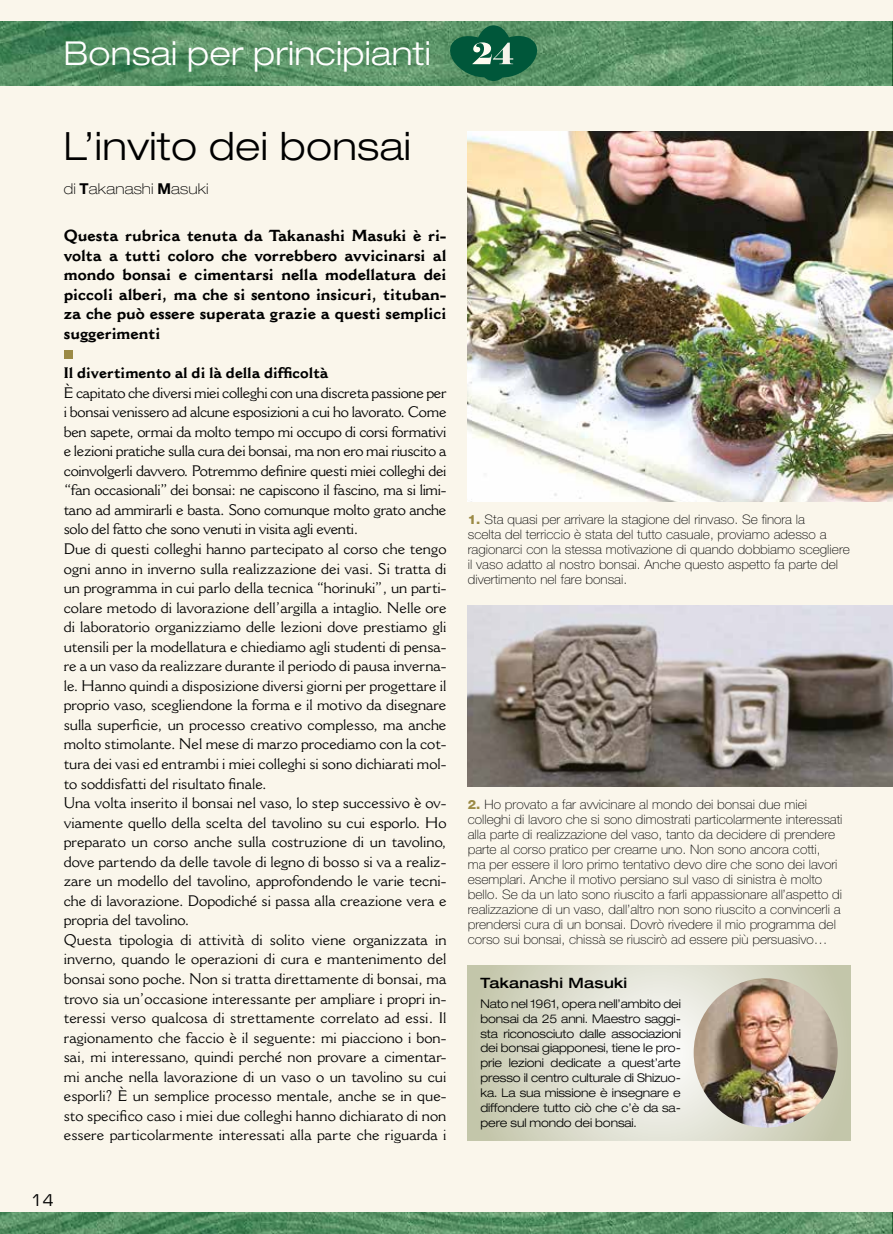
<style>
.page{position:relative;width:893px;height:1234px;background:#fff}
.page>*{position:absolute;margin:0;border:0;box-sizing:border-box;transform-origin:0 0}
.t1{font:300 expanded 39px "Helvetica Neue LT Std";letter-spacing:.01em;color:#000}
.t2{font:300 expanded 33px "Helvetica Neue LT Std";letter-spacing:.01em;color:#fff}
.t3{font:29.4px "Elephant";color:#fff}
.t4{font:700 15.75px/19.5px "Cantoria MT Std";color:#000;text-align:justify}
.t5{font:15.75px "Eurostile LT Std";color:#000}
.t6{font:15px/19.5px "Cantoria MT Std";color:#000}
.t7{font:700 15px "Cantoria MT Std";color:#000}
.t8{font:100 expanded 15px "Helvetica Neue LT Std";letter-spacing:.01em;color:#000}
.t9{font:500 expanded 14.25px "Helvetica Neue LT Std";letter-spacing:.02em;color:#000}
.t10{font:100 13.05px/15px "Helvetica Neue LT Std";color:#000;scale:1.05 1}
.t11{font:300 expanded 12px/15px "Helvetica Neue LT Std";letter-spacing:-.01em;color:#000;text-align:justify}
.s1{font-weight:700;font-stretch:normal}
.s2{font-weight:800;font-size:12.75px;color:#9b8a45}
</style>
<div class="page">
<div style="left:0;top:0;width:893px;height:1233px;background:#faf6eb"></div>
<img style="left:0;top:21px;width:893px;height:64px">
<img style="left:0;top:1212px;width:892px;height:21px">
<svg style="left:892px;top:1212px;width:1px;height:21px"></svg>
<svg style="left:447px;top:25px;width:93px;height:56px;background:#206c49"></svg>
<div style="left:64px;top:350px;width:8px;height:8px;background:#9b8a45"></div>
<svg style="left:468px;top:965px;width:382px;height:175px"></svg>
<img style="left:694px;top:978px;width:144px;height:149px">
<img style="left:468px;top:132px;width:425px;height:369px">
<img style="left:468px;top:605px;width:425px;height:181px">
<h2 class="t2" style="left:64px;top:33px;width:369px">Bonsai per principianti</h2>
<h3 class="t3" style="left:472px;top:35px;width:44px">24</h3>
<h1 class="t1" style="left:64px;top:122px;width:349px">L’invito dei bonsai</h1>
<p class="t8" style="left:64px;top:180px;width:146px">di <span class="s1">T</span>akanashi <span class="s1">M</span>asuki</p>
<p class="t4" style="left:64px;top:226px;width:384px">Questa rubrica tenuta da Takanashi Masuki è ri&shy;volta a tutti coloro che vorrebbero avvicinarsi al mondo bonsai e cimentarsi nella modellatura dei piccoli alberi, ma che si sentono insicuri, tituban&shy;za che può essere superata grazie a questi semplici suggerimenti</p>
<p class="t7" style="left:64px;top:364px;width:266px">Il divertimento al di là della difficoltà</p>
<p class="t6" style="left:64px;top:382px;width:384px">È capitato che diversi miei colleghi con una discreta passione per i bonsai venissero ad alcune esposizioni a cui ho lavorato. Come ben sapete, ormai da molto tempo mi occupo di corsi formativi e lezioni pratiche sulla cura dei bonsai, ma non ero mai riuscito a coinvolgerli davvero. Potremmo definire questi miei colleghi dei “fan occasionali” dei bonsai: ne capiscono il fascino, ma si limi&shy;tano ad ammirarli e basta. Sono comunque molto grato anche solo del fatto che sono venuti in visita agli eventi.<br>Due di questi colleghi hanno partecipato al corso che tengo ogni anno in inverno sulla realizzazione dei vasi. Si tratta di un programma in cui parlo della tecnica “horinuki”, un parti&shy;colare metodo di lavorazione dell’argilla a intaglio. Nelle ore di laboratorio organizziamo delle lezioni dove prestiamo gli utensili per la modellatura e chiediamo agli studenti di pensa&shy;re a un vaso da realizzare durante il periodo di pausa inverna&shy;le. Hanno quindi a disposizione diversi giorni per progettare il proprio vaso, scegliendone la forma e il motivo da disegnare sulla superficie, un processo creativo complesso, ma anche molto stimolante. Nel mese di marzo procediamo con la cot&shy;tura dei vasi ed entrambi i miei colleghi si sono dichiarati mol&shy;to soddisfatti del risultato finale.<br>Una volta inserito il bonsai nel vaso, lo step successivo è ov&shy;viamente quello della scelta del tavolino su cui esporlo. Ho preparato un corso anche sulla costruzione di un tavolino, dove partendo da delle tavole di legno di bosso si va a realiz&shy;zare un modello del tavolino, approfondendo le varie tecni&shy;che di lavorazione. Dopodiché si passa alla creazione vera e propria del tavolino.<br>Questa tipologia di attività di solito viene organizzata in inverno, quando le operazioni di cura e mantenimento del bonsai sono poche. Non si tratta direttamente di bonsai, ma trovo sia un’occasione interessante per ampliare i propri in&shy;teressi verso qualcosa di strettamente correlato ad essi. Il ragionamento che faccio è il seguente: mi piacciono i bon&shy;sai, mi interessano, quindi perché non provare a cimentar&shy;mi anche nella lavorazione di un vaso o un tavolino su cui esporli? È un semplice processo mentale, anche se in que&shy;sto specifico caso i miei due colleghi hanno dichiarato di non essere particolarmente interessati alla parte che riguarda i</p>
<p class="t5" style="left:31px;top:1190px;width:24px">14</p>
<p class="t10" style="left:468px;top:511px;width:365px"><span class="s2">1.</span> Sta quasi per arrivare la stagione del rinvaso. Se finora la<br>scelta del terriccio è stata del tutto casuale, proviamo adesso a ragionarci con la stessa motivazione di quando dobbiamo scegliere il vaso adatto al nostro bonsai. Anche questo aspetto fa parte del divertimento nel fare bonsai.</p>
<p class="t10" style="left:468px;top:796px;width:358px"><span class="s2">2.</span> Ho provato a far avvicinare al mondo dei bonsai due miei colleghi di lavoro che si sono dimostrati particolarmente interessati alla parte di realizzazione del vaso, tanto da decidere di prendere parte al corso pratico per crearne uno. Non sono ancora cotti,<br>ma per essere il loro primo tentativo devo dire che sono dei lavori esemplari. Anche il motivo persiano sul vaso di sinistra è molto bello. Se da un lato sono riuscito a farli appassionare all’aspetto di realizzazione di un vaso, dall’altro non sono riuscito a convincerli a prendersi cura di un bonsai. Dovrò rivedere il mio programma del corso sui bonsai, chissà se riuscirò ad essere più persuasivo…</p>
<p class="t9" style="left:480px;top:974px;width:148px">Takanashi Masuki</p>
<p class="t11" style="left:480px;top:995px;width:202px">Nato nel 1961, opera nell’ambito dei bonsai da 25 anni. Maestro saggi&shy;sta riconosciuto dalle associazioni dei bonsai giapponesi, tiene le pro&shy;prie lezioni dedicate a quest’arte presso il centro culturale di Shizuo&shy;ka. La sua missione è insegnare e diffondere tutto ciò che c’è da sa&shy;pere sul mondo dei bonsai.</p>
</div>
